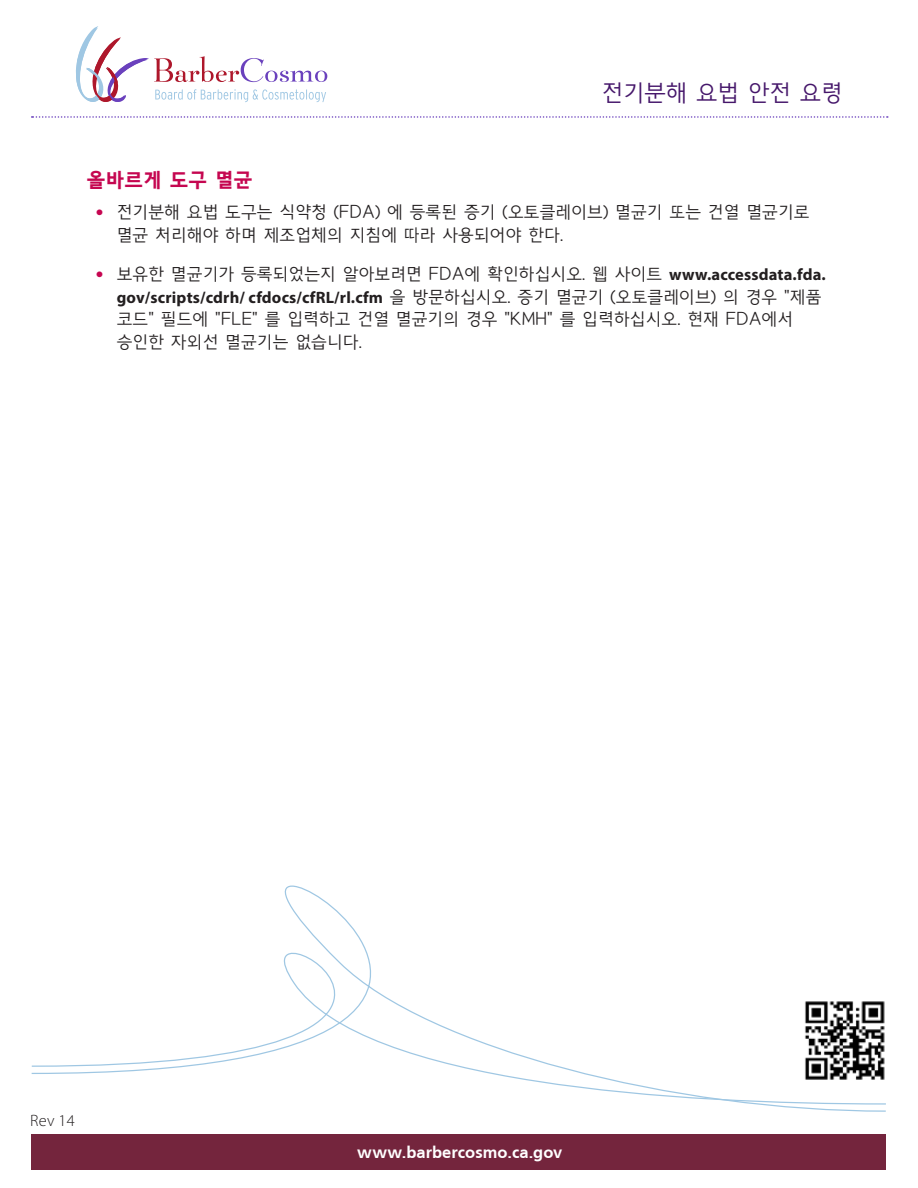
<style>
.page{position:relative;width:918px;height:1188px;background:#fff}
.page>*{position:absolute;margin:0;border:0;box-sizing:border-box;transform-origin:0 0}
.t1{font:22.5px "THE Jung 130";color:#45166a}
.t2{font:19.5px "THE Jung 170";letter-spacing:.01em;color:#c50650}
.t3{font:16.5px/22.5px "THE Jung 130";letter-spacing:.01em;color:#231f20}
.t4{font:700 16.5px "Frutiger CE";color:#fff}
.t5{font:300 16.5px "Myriad Pro";color:#231f20}
.s1{font-family:"Frutiger LT";font-weight:700;color:#c60651}
.s2{font-family:"Myriad Pro";font-weight:700}
</style>
<div class="page">
<div style="left:32px;top:1134px;width:854px;height:36px;background:#74253d"></div>
<svg style="left:31px;top:885px;width:855px;height:227px"></svg>
<svg style="left:32px;top:26px;width:856px;height:92px"></svg>
<img style="left:802px;top:998px;width:84px;height:84px">
<p class="t1" style="left:602px;top:79px;width:242px">전기분해 요법 안전 요령</p>
<p class="t2" style="left:87px;top:169px;width:167px">올바르게 도구 멸균</p>
<p class="t3" style="left:117px;top:201px;width:694px;text-indent:-21px"><span class="s1">•</span> 전기분해 요법 도구는 식약청 (FDA) 에 등록된 증기 (오토클레이브) 멸균기 또는 건열 멸균기로 멸균 처리해야 하며 제조업체의 지침에 따라 사용되어야 한다.</p>
<p class="t3" style="left:117px;top:263px;width:711px;text-indent:-21px"><span class="s1">•</span> 보유한 멸균기가 등록되었는지 알아보려면 FDA에 확인하십시오. 웹 사이트 <span class="s2">www.accessdata.fda. gov/scripts/cdrh/ cfdocs/cfRL/rl.cfm</span> 을 방문하십시오. 증기 멸균기 (오토클레이브) 의 경우 "제품 코드" 필드에 "FLE" 를 입력하고 건열 멸균기의 경우 "KMH" 를 입력하십시오. 현재 FDA에서 승인한 자외선 멸균기는 없습니다.</p>
<p class="t5" style="left:30px;top:1111px;width:46px">Rev 14</p>
<p class="t4" style="left:357px;top:1142px;width:207px">www.barbercosmo.ca.gov</p>
</div>
